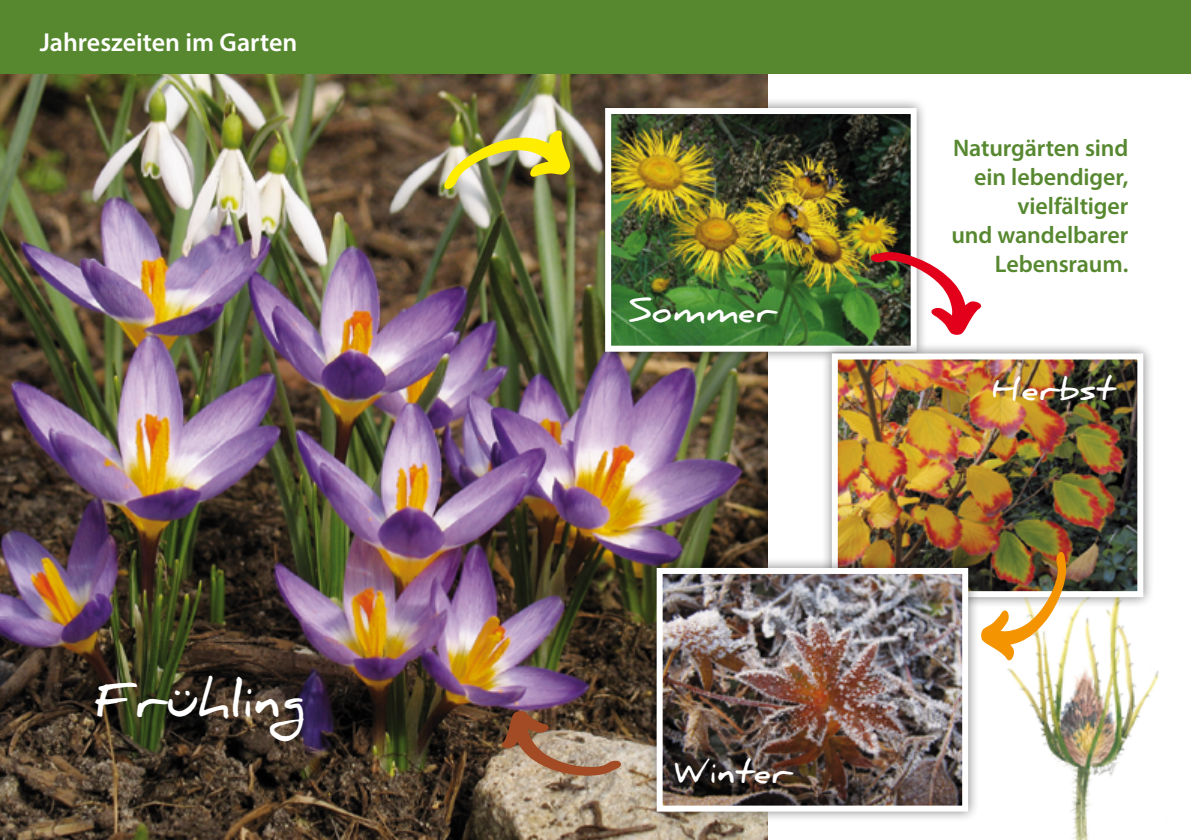
<style>
.page{position:relative;width:1191px;height:840px;background:#fff}
.page>*{position:absolute;margin:0;border:0;box-sizing:border-box;transform-origin:0 0}
.t1{font:700 48px "Daniel";color:#fff}
.t2{font:700 32px "Daniel";color:#fff}
.t3{font:600 26px "Myriad Pro";color:#fff}
.t4{font:600 24px/28.8px "Myriad Pro";letter-spacing:-.005em;color:#578830;text-align:right}
</style>
<div class="page">
<img style="left:1007px;top:608px;width:152px;height:231px">
<hr style="left:1190px;top:0;width:1px;height:839px;background:#dce5d2">
<img style="left:0;top:74px;width:767px;height:765px">
<img style="left:443px;top:126px;width:127px;height:64px">
<div style="left:594px;top:97px;width:333px;height:266px;background:#000;opacity:.5"></div>
<img style="left:612px;top:115px;width:297px;height:229px">
<div style="left:605px;top:108px;width:311px;height:243px;border:6px solid #fff"></div>
<div style="left:820px;top:343px;width:333px;height:265px;background:#000;opacity:.5"></div>
<img style="left:838px;top:360px;width:298px;height:230px">
<div style="left:831px;top:353px;width:312px;height:244px;border:6px solid #fff"></div>
<div style="left:645px;top:557px;width:333px;height:265px;background:#000;opacity:.5"></div>
<img style="left:663px;top:574px;width:298px;height:230px">
<div style="left:656px;top:567px;width:312px;height:244px;border:6px solid #fff"></div>
<div style="left:0;top:0;width:1191px;height:74px;background:#578830"></div>
<svg style="left:870px;top:252px;width:112px;height:83px"></svg>
<img style="left:980px;top:551px;width:86px;height:114px">
<svg style="left:497px;top:709px;width:125px;height:66px;background:#927058"></svg>
<p class="t3" style="left:40px;top:26px;width:259px">Jahreszeiten im Garten</p>
<h1 class="t1" style="left:94px;top:672px;width:214px">Frühling</h1>
<h2 class="t2" style="left:629px;top:292px;width:149px">Sommer</h2>
<h2 class="t2" style="left:675px;top:753px;width:119px">Winter</h2>
<p class="t4" style="left:951px;top:133px;width:178px">Naturgärten sind ein lebendiger, vielfältiger<br>und wandelbarer<br>Lebensraum.</p>
<h2 class="t2" style="left:992px;top:370px;width:124px">Herbst</h2>
</div>
